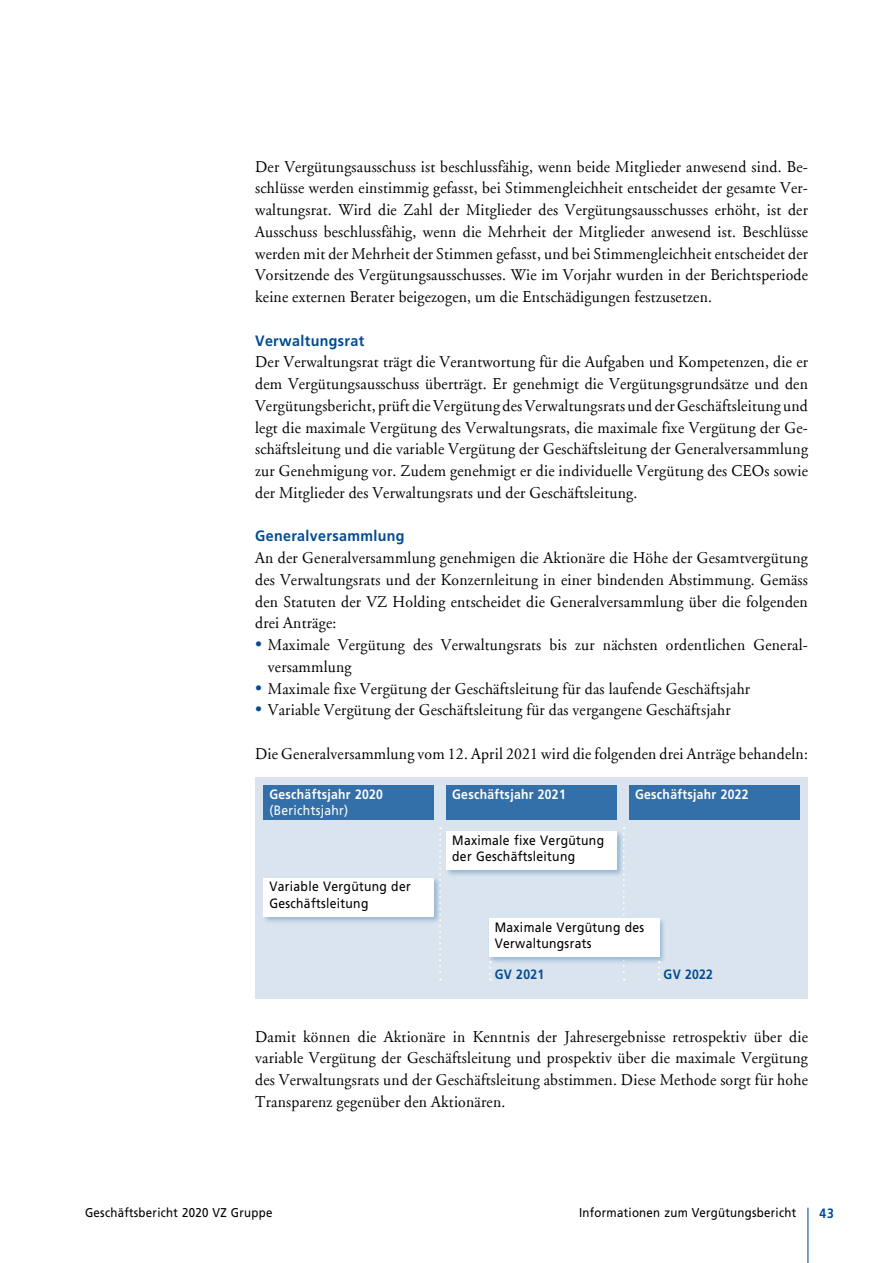
<style>
.page{position:relative;width:893px;height:1263px;background:#fff}
.page>*{position:absolute;margin:0;border:0;box-sizing:border-box;transform-origin:0 0}
.t1{font:16.5px/21.8px "Adobe Garamond";letter-spacing:.015em;color:#000;text-align:justify;scale:.95 1}
.t2{font:700 15px "Frutiger LT";letter-spacing:.025em;color:#004b93;scale:.95 1}
.t3{font:13.5px/16.5px "Frutiger LT";letter-spacing:.025em;color:#000;scale:.9 1}
.t4{font:700 13.5px "Frutiger LT";letter-spacing:.025em;color:#fff;scale:.9 1}
.t5{font:700 13.5px "Frutiger LT";letter-spacing:.025em;color:#004b93;scale:.9 1}
.t6{font:13.5px "Frutiger LT";letter-spacing:.025em;color:#fff;scale:.9 1}
.t7{font:12.75px "Frutiger LT";letter-spacing:.025em;color:#000;scale:.9 1}
.s1{font-size:18px;color:#004b93}
</style>
<div class="page">
<hr style="left:807px;top:1208px;width:1px;height:55px;background:#004b93">
<div style="left:255px;top:777px;width:553px;height:221px;background:#d9e4ef"></div>
<div style="left:264px;top:786px;width:170px;height:34px;background:#336fa9"></div>
<div style="left:446px;top:786px;width:171px;height:34px;background:#336fa9"></div>
<div style="left:629px;top:786px;width:170px;height:34px;background:#336fa9"></div>
<div style="left:445px;top:830px;width:179px;height:48px;background:#004b93;opacity:.3"></div>
<div style="left:446px;top:832px;width:171px;height:38px;background:#fff"></div>
<div style="left:262px;top:877px;width:179px;height:47px;background:#004b93;opacity:.3"></div>
<div style="left:264px;top:878px;width:170px;height:39px;background:#fff"></div>
<svg style="left:439px;top:827px;width:2px;height:153px"></svg>
<svg style="left:623px;top:827px;width:2px;height:153px"></svg>
<div style="left:487px;top:917px;width:180px;height:47px;background:#004b93;opacity:.3"></div>
<div style="left:489px;top:919px;width:170px;height:38px;background:#fff"></div>
<svg style="left:489px;top:961px;width:2px;height:19px"></svg>
<svg style="left:658px;top:961px;width:2px;height:19px"></svg>
<p class="t1" style="left:255px;top:156px;width:583px">Der Vergütungsausschuss ist beschlussfähig, wenn beide Mitglieder anwesend sind. Be&shy;schlüsse werden einstimmig gefasst, bei Stimmengleichheit entscheidet der gesamte Ver&shy;waltungsrat. Wird die Zahl der Mitglieder des Vergütungsausschusses erhöht, ist der Ausschuss beschlussfähig, wenn die Mehrheit der Mitglieder anwesend ist. Beschlüsse werden mit der Mehrheit der Stimmen gefasst, und bei Stimmengleichheit entscheidet der Vorsitzende des Vergütungsausschusses. Wie im Vorjahr wurden in der Berichtsperiode keine externen Berater beigezogen, um die Entschädigungen festzusetzen.</p>
<p class="t2" style="left:255px;top:332px;width:116px">Verwaltungsrat</p>
<p class="t1" style="left:255px;top:352px;width:583px">Der Verwaltungsrat trägt die Verantwortung für die Aufgaben und Kompetenzen, die er dem Vergütungsausschuss überträgt. Er genehmigt die Vergütungsgrundsätze und den Vergütungsbericht, prüft die Vergütung des Verwaltungsrats und der Geschäftsleitung und legt die maximale Vergütung des Verwaltungsrats, die maximale fixe Vergütung der Ge&shy;schäftsleitung und die variable Vergütung der Geschäftsleitung der Generalversammlung zur Genehmigung vor. Zudem genehmigt er die individuelle Vergütung des CEOs sowie der Mitglieder des Verwaltungsrats und der Geschäftsleitung.</p>
<p class="t2" style="left:255px;top:527px;width:159px">Generalversammlung</p>
<p class="t1" style="left:255px;top:547px;width:583px">An der Generalversammlung genehmigen die Aktionäre die Höhe der Gesamtvergütung des Verwaltungsrats und der Konzernleitung in einer bindenden Abstimmung. Gemäss den Statuten der VZ Holding entscheidet die Generalversammlung über die folgenden drei Anträge:</p>
<p class="t1" style="left:268px;top:634px;width:569px;text-indent:-13px"><span class="s1">•</span> Maximale Vergütung des Verwaltungsrats bis zur nächsten ordentlichen General&shy;versammlung</p>
<p class="t1" style="left:255px;top:678px;width:523px"><span class="s1">•</span> Maximale fixe Vergütung der Geschäftsleitung für das laufende Geschäftsjahr</p>
<p class="t1" style="left:255px;top:700px;width:502px"><span class="s1">•</span> Variable Vergütung der Geschäftsleitung für das vergangene Geschäftsjahr</p>
<p class="t1" style="left:255px;top:743px;width:583px">Die Generalversammlung vom 12. April 2021 wird die folgenden drei Anträge behandeln:</p>
<p class="t4" style="left:269px;top:786px;width:128px">Geschäftsjahr 2020</p>
<p class="t6" style="left:269px;top:802px;width:89px">(Berichtsjahr)</p>
<p class="t3" style="left:269px;top:878px;width:159px">Variable Vergütung der<br>Geschäftsleitung</p>
<p class="t4" style="left:452px;top:786px;width:128px">Geschäftsjahr 2021</p>
<p class="t4" style="left:635px;top:786px;width:128px">Geschäftsjahr 2022</p>
<p class="t3" style="left:452px;top:832px;width:170px">Maximale fixe Vergütung der Geschäftsleitung</p>
<p class="t3" style="left:495px;top:919px;width:168px">Maximale Vergütung des<br>Verwaltungsrats</p>
<p class="t5" style="left:495px;top:967px;width:56px">GV 2021</p>
<p class="t5" style="left:664px;top:967px;width:56px">GV 2022</p>
<p class="t1" style="left:255px;top:1026px;width:583px">Damit können die Aktionäre in Kenntnis der Jahresergebnisse retrospektiv über die variable Vergütung der Geschäftsleitung und prospektiv über die maximale Vergütung des Verwaltungsrats und der Geschäftsleitung abstimmen. Diese Methode sorgt für hohe Transparenz gegenüber den Aktionären.</p>
<p class="t7" style="left:85px;top:1205px;width:210px">Geschäftsbericht 2020 VZ Gruppe</p>
<p class="t7" style="left:579px;top:1205px;width:243px">Informationen zum Vergütungsbericht</p>
<p class="t5" style="left:820px;top:1205px;width:17px">43</p>
</div>
